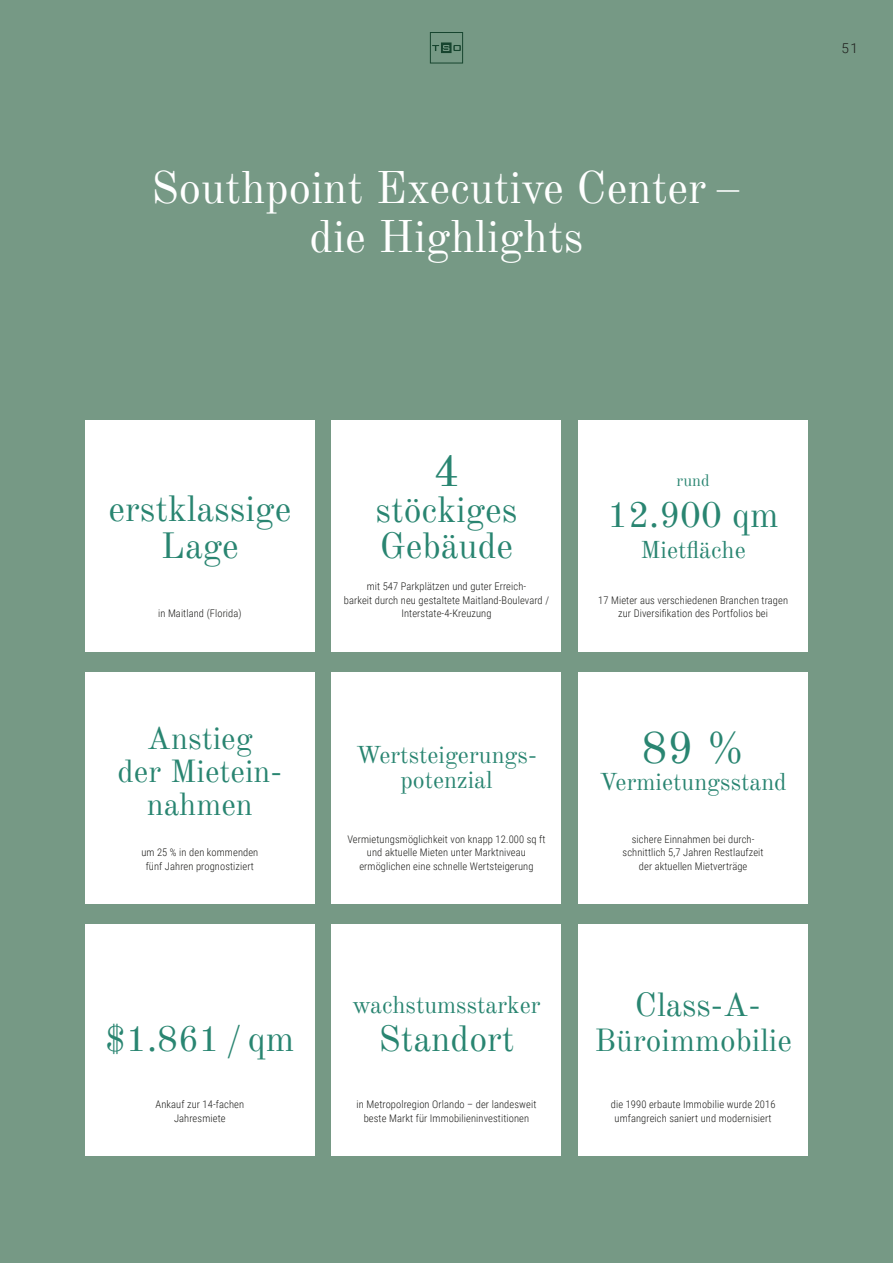
<style>
.page{position:relative;width:893px;height:1263px;background:#769985}
.page>*{position:absolute;margin:0;border:0;box-sizing:border-box;transform-origin:0 0}
.t1{font:45px/49.5px "Old Standard TT";color:#fff;text-align:center}
.t2{font:45px "Old Standard TT";color:#298571}
.t3{font:36px/37.5px "Old Standard TT";color:#298571;text-align:center}
.t4{font:33px "Old Standard TT";color:#298571}
.t5{font:31.5px/33px "Old Standard TT";color:#298571;text-align:center}
.t6{font:24px/25.5px "Old Standard TT";color:#298571;text-align:center}
.t7{font:16.5px "Old Standard TT";color:#298571}
.t8{font:300 13.5px "Roboto";color:#1d1d1b}
.t9{font:300 10.5px/13.5px "Roboto Condensed";letter-spacing:.01em;color:#1d1d1b;text-align:center}
</style>
<div class="page">
<svg style="left:430px;top:32px;width:33px;height:32px"></svg>
<div style="left:85px;top:421px;width:230px;height:231px;background:#fff"></div>
<div style="left:332px;top:925px;width:229px;height:231px;background:#fff"></div>
<div style="left:332px;top:421px;width:229px;height:231px;background:#fff"></div>
<div style="left:85px;top:925px;width:230px;height:231px;background:#fff"></div>
<div style="left:578px;top:925px;width:230px;height:231px;background:#fff"></div>
<div style="left:85px;top:673px;width:230px;height:231px;background:#fff"></div>
<div style="left:332px;top:673px;width:229px;height:231px;background:#fff"></div>
<div style="left:578px;top:421px;width:230px;height:231px;background:#fff"></div>
<div style="left:578px;top:673px;width:230px;height:231px;background:#fff"></div>
<h1 class="t1" style="left:151px;top:160px;width:592px">Southpoint Executive Center – die Highlights</h1>
<p class="t8" style="left:841px;top:38px;width:18px">51</p>
<h2 class="t3" style="left:108px;top:488px;width:184px">erstklassige<br>Lage</h2>
<p class="t9" style="left:158px;top:607px;width:85px">in Maitland (Florida)</p>
<h3 class="t5" style="left:117px;top:720px;width:166px">Anstieg<br>der Mietein&shy;nahmen</h3>
<p class="t9" style="left:141px;top:845px;width:118px">um 25 % in den kommenden fünf Jahren prognostiziert</p>
<h2 class="t3" style="left:105px;top:1017px;width:191px">$1.861 / qm</h2>
<p class="t9" style="left:156px;top:1097px;width:90px">Ankauf zur 14-fachen<br>Jahresmiete</p>
<h1 class="t2" style="left:433px;top:437px;width:28px">4</h1>
<h2 class="t3" style="left:376px;top:490px;width:143px;line-height:36px;text-align:left">stöckiges<br>Gebäude</h2>
<p class="t9" style="left:344px;top:580px;width:207px">mit 547 Parkplätzen und guter Erreich-<br>barkeit durch neu gestaltete Maitland-Boulevard /<br>Interstate-4-Kreuzung</p>
<h3 class="t6" style="left:356px;top:740px;width:182px">Wertsteigerungs&shy;potenzial</h3>
<p class="t9" style="left:347px;top:832px;width:200px">Vermietungsmöglichkeit von knapp 12.000 sq ft und aktuelle Mieten unter Marktniveau ermöglichen eine schnelle Wertsteigerung</p>
<h3 class="t7" style="left:677px;top:468px;width:35px">rund</h3>
<h2 class="t3" style="left:607px;top:494px;width:173px">12.900 qm</h2>
<h3 class="t6" style="left:640px;top:536px;width:107px">Mietfläche</h3>
<p class="t9" style="left:598px;top:593px;width:191px">17 Mieter aus verschiedenen Branchen tragen zur Diversifikation des Portfolios bei</p>
<h1 class="t2" style="left:641px;top:713px;width:105px">89 %</h1>
<h3 class="t6" style="left:599px;top:767px;width:189px">Vermietungsstand</h3>
<p class="t9" style="left:623px;top:832px;width:143px">sichere Einnahmen bei durch&shy;schnittlich 5,7 Jahren Restlaufzeit der aktuellen Mietverträge</p>
<h3 class="t6" style="left:352px;top:991px;width:190px">wachstumsstarker</h3>
<h2 class="t3" style="left:378px;top:1017px;width:138px">Standort</h2>
<p class="t9" style="left:357px;top:1097px;width:181px">in Metropolregion Orlando – der landesweit beste Markt für Immobilieninvestitionen</p>
<h3 class="t4" style="left:635px;top:980px;width:127px">Class-A-</h3>
<h3 class="t5" style="left:594px;top:1021px;width:199px">Büroimmobilie</h3>
<p class="t9" style="left:611px;top:1097px;width:166px">die 1990 erbaute Immobilie wurde 2016 umfangreich saniert und modernisiert</p>
</div>
